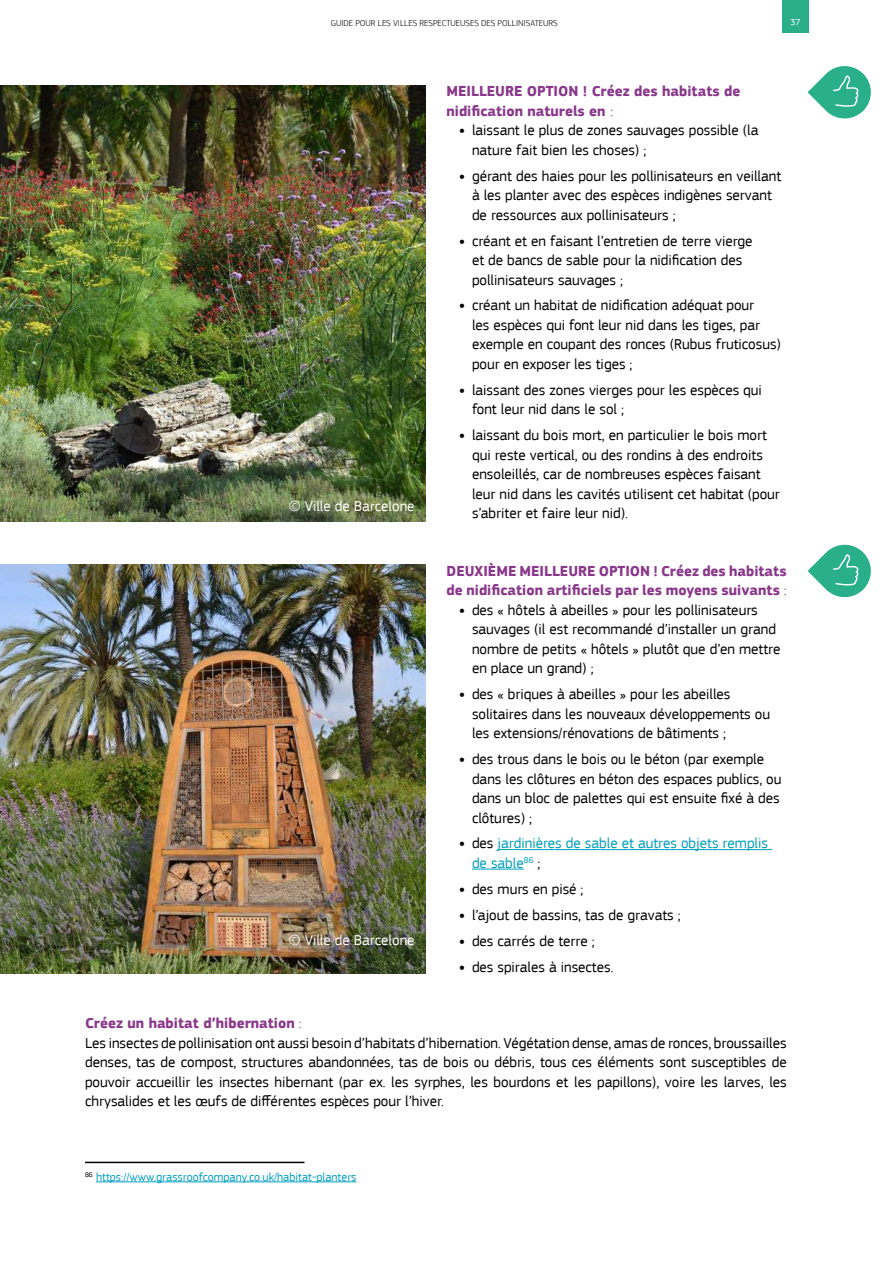
<style>
.page{position:relative;width:893px;height:1263px;background:#fff}
.page>*{position:absolute;margin:0;border:0;box-sizing:border-box;transform-origin:0 0}
.t1{font:15px/19.5px "EC Square Sans Pro";color:#000}
.t2{font:700 15px/19.5px "EC Square Sans Pro";color:#8a388b}
.t3{font:15px/19.5px "EC Square Sans Pro";color:#009fc0}
.t4{font:15px "EC Square Sans Pro";color:#fff}
.t5{font:12px "EC Square Sans Pro";color:#009fc0}
.t6{font:300 9px "EC Square Sans Pro";color:#000}
.t7{font:9px "EC Square Sans Pro";color:#fff}
.s1{font-weight:400}
.s2{font-weight:700}
.s3{font-weight:700;color:#000}
.s4{color:#000}
.s5{font-weight:700;color:#8a388b}
.s6{color:#8a388b}
</style>
<div class="page">
<div style="left:782px;top:0;width:27px;height:33px;background:#2bae8a"></div>
<img style="left:0;top:565px;width:425px;height:408px">
<hr style="left:498px;top:849px;width:274px;height:1px;background:#009fc0">
<hr style="left:472px;top:869px;width:52px;height:1px;background:#009fc0">
<img style="left:0;top:85px;width:425px;height:436px">
<hr style="left:96px;top:1181px;width:260px;height:1px;background:#009fc0">
<hr style="left:85px;top:1162px;width:219px;height:1px;background:#000">
<svg style="left:808px;top:66px;width:63px;height:53px"></svg>
<svg style="left:808px;top:544px;width:63px;height:54px"></svg>
<p class="t6" style="left:331px;top:18px;width:228px">GUIDE POUR LES VILLES RESPECTUEUSES DES POLLINISATEURS</p>
<p class="t7" style="left:791px;top:17px;width:12px">37</p>
<p class="t4" style="left:289px;top:497px;width:127px">© Ville de Barcelone</p>
<p class="t4" style="left:289px;top:931px;width:127px">© Ville de Barcelone</p>
<p class="t2" style="left:446px;top:82px;width:295px">MEILLEURE OPTION ! Créez des habitats de nidification naturels en <span class="s1">:</span></p>
<p class="t1" style="left:472px;top:121px;width:288px;text-indent:-13px"><span class="s2">•</span> laissant le plus de zones sauvages possible (la nature fait bien les choses) ;</p>
<p class="t1" style="left:472px;top:166px;width:311px;text-indent:-13px"><span class="s2">•</span> gérant des haies pour les pollinisateurs en veillant à les planter avec des espèces indigènes servant de ressources aux pollinisateurs ;</p>
<p class="t1" style="left:472px;top:231px;width:282px;text-indent:-13px"><span class="s2">•</span> créant et en faisant l’entretien de terre vierge et de bancs de sable pour la nidification des pollinisateurs sauvages ;</p>
<p class="t1" style="left:472px;top:296px;width:310px;text-indent:-13px"><span class="s2">•</span> créant un habitat de nidification adéquat pour<br>les espèces qui font leur nid dans les tiges, par exemple en coupant des ronces (Rubus fruticosus) pour en exposer les tiges ;</p>
<p class="t1" style="left:472px;top:380px;width:291px;text-indent:-13px"><span class="s2">•</span> laissant des zones vierges pour les espèces qui font leur nid dans le sol ;</p>
<p class="t1" style="left:472px;top:426px;width:309px;text-indent:-13px"><span class="s2">•</span> laissant du bois mort, en particulier le bois mort qui reste vertical, ou des rondins à des endroits ensoleillés, car de nombreuses espèces faisant leur nid dans les cavités utilisent cet habitat (pour s’abriter et faire leur nid).</p>
<p class="t2" style="left:446px;top:562px;width:342px">DEUXIÈME MEILLEURE OPTION ! Créez des habitats de nidification artificiels par les moyens suivants <span class="s1">:</span></p>
<p class="t1" style="left:472px;top:600px;width:310px;text-indent:-13px"><span class="s2">•</span> des « hôtels à abeilles » pour les pollinisateurs sauvages (il est recommandé d’installer un grand nombre de petits « hôtels » plutôt que d’en mettre en place un grand) ;</p>
<p class="t1" style="left:472px;top:685px;width:300px;text-indent:-13px"><span class="s2">•</span> des « briques à abeilles » pour les abeilles solitaires dans les nouveaux développements ou les extensions/rénovations de bâtiments ;</p>
<p class="t1" style="left:472px;top:749px;width:311px;text-indent:-13px"><span class="s2">•</span> des trous dans le bois ou le béton (par exemple dans les clôtures en béton des espaces publics, ou dans un bloc de palettes qui est ensuite fixé à des clôtures) ;</p>
<p class="t3" style="left:472px;top:834px;width:297px;text-indent:-13px"><span class="s3">•</span> <span class="s4">des</span> jardinières de sable et autres objets remplis de sable<sup>86</sup> <span class="s4">;</span></p>
<p class="t1" style="left:459px;top:879px;width:126px"><span class="s2">•</span> des murs en pisé ;</p>
<p class="t1" style="left:459px;top:905px;width:223px"><span class="s2">•</span> l’ajout de bassins, tas de gravats ;</p>
<p class="t1" style="left:459px;top:931px;width:137px"><span class="s2">•</span> des carrés de terre ;</p>
<p class="t1" style="left:459px;top:957px;width:156px"><span class="s2">•</span> des spirales à insectes.</p>
<p class="t1" style="left:85px;top:1014px;width:703px"><span class="s5">Créez un habitat d’hibernation</span> <span class="s6">:<br></span>Les insectes de pollinisation ont aussi besoin d’habitats d’hibernation. Végétation dense, amas de ronces, broussailles denses, tas de compost, structures abandonnées, tas de bois ou débris, tous ces éléments sont susceptibles de pouvoir accueillir les insectes hibernant (par ex. les syrphes, les bourdons et les papillons), voire les larves, les chrysalides et les œufs de différentes espèces pour l’hiver.</p>
<p class="t5" style="left:85px;top:1170px;width:273px"><sup>86</sup> https://www.grassroofcompany.co.uk/habitat-planters</p>
</div>
